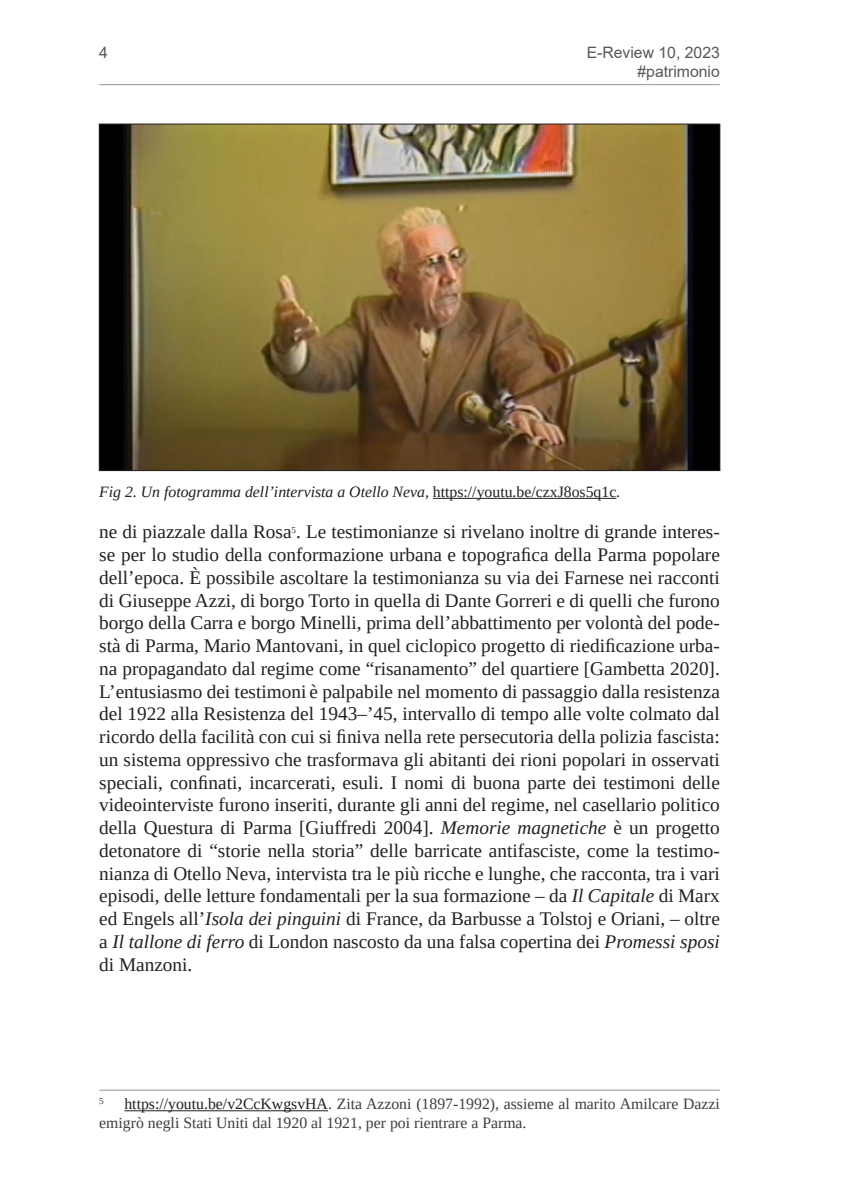
<style>
.page{position:relative;width:844px;height:1191px;background:#fff}
.page>*{position:absolute;margin:0;border:0;box-sizing:border-box;transform-origin:0 0}
.Testo_articoli{font:19.25px/22.8px "Tinos";color:#231f20;text-align:justify}
.Note{font:15.75px/18.9px "Tinos";color:#3e3e3f}
.Dida{font:italic 15.75px "Tinos";color:#231f20}
.t1{font:15.75px/19.2px "Arial";color:#57585a;text-align:right}
.Note-2{font:9.1px "Tinos";color:#3e3e3f}
.s1{font-style:normal}
.s2{font-style:italic}
.s3{color:#231f20}
</style>
<div class="page">
<hr style="left:99px;top:84px;width:620px;height:1px;background:#939598">
<hr style="left:99px;top:1089px;width:620px;height:1px;background:#939598">
<hr style="left:124px;top:1110px;width:204px;height:1px;background:#231f20">
<hr style="left:433px;top:498px;width:183px;height:1px;background:#231f20">
<img style="left:101px;top:126px;width:617px;height:343px">
<p class="t1" style="left:99px;top:43px;width:10px">4</p>
<p class="t1" style="left:586px;top:43px;width:135px">E-Review 10, 2023 #patrimonio</p>
<p class="Dida" style="left:99px;top:481px;width:522px">Fig 2. Un fotogramma dell’intervista a Otello Neva, <span class="s1">https://youtu.be/czxJ8os5q1c</span>.</p>
<p class="Testo_articoli" style="left:99px;top:520px;width:622px">ne di piazzale dalla Rosa<sup>5</sup>. Le testimonianze si rivelano inoltre di grande interes&shy;se per lo studio della conformazione urbana e topografica della Parma popolare dell’epoca. È possibile ascoltare la testimonianza su via dei Farnese nei racconti di Giuseppe Azzi, di borgo Torto in quella di Dante Gorreri e di quelli che furono borgo della Carra e borgo Minelli, prima dell’abbattimento per volontà del pode&shy;stà di Parma, Mario Mantovani, in quel ciclopico progetto di riedificazione urba&shy;na propagandato dal regime come “risanamento” del quartiere [Gambetta 2020].<br>L’entusiasmo dei testimoni è palpabile nel momento di passaggio dalla resistenza del 1922 alla Resistenza del 1943–’45, intervallo di tempo alle volte colmato dal ricordo della facilità con cui si finiva nella rete persecutoria della polizia fascista: un sistema oppressivo che trasformava gli abitanti dei rioni popolari in osservati speciali, confinati, incarcerati, esuli. I nomi di buona parte dei testimoni delle videointerviste furono inseriti, durante gli anni del regime, nel casellario politico della Questura di Parma [Giuffredi 2004]. <span class="s2">Memorie magnetiche</span> è un progetto detonatore di “storie nella storia” delle barricate antifasciste, come la testimo&shy;nianza di Otello Neva, intervista tra le più ricche e lunghe, che racconta, tra i vari episodi, delle letture fondamentali per la sua formazione – da <span class="s2">Il Capitale</span> di Marx ed Engels all’<span class="s2">Isola dei pinguini</span> di France, da Barbusse a Tolstoj e Oriani, – oltre a <span class="s2">Il tallone di ferro</span> di London nascosto da una falsa copertina dei <span class="s2">Promessi sposi </span>di Manzoni.</p>
<p class="Note-2" style="left:99px;top:1094px;width:6px">5</p>
<p class="Note" style="left:99px;top:1094px;width:622px;text-indent:25px"><span class="s3">https://youtu.be/v2CcKwgsvHA</span>. Zita Azzoni (1897-1992), assieme al marito Amilcare Dazzi emigrò negli Stati Uniti dal 1920 al 1921, per poi rientrare a Parma.</p>
</div>
